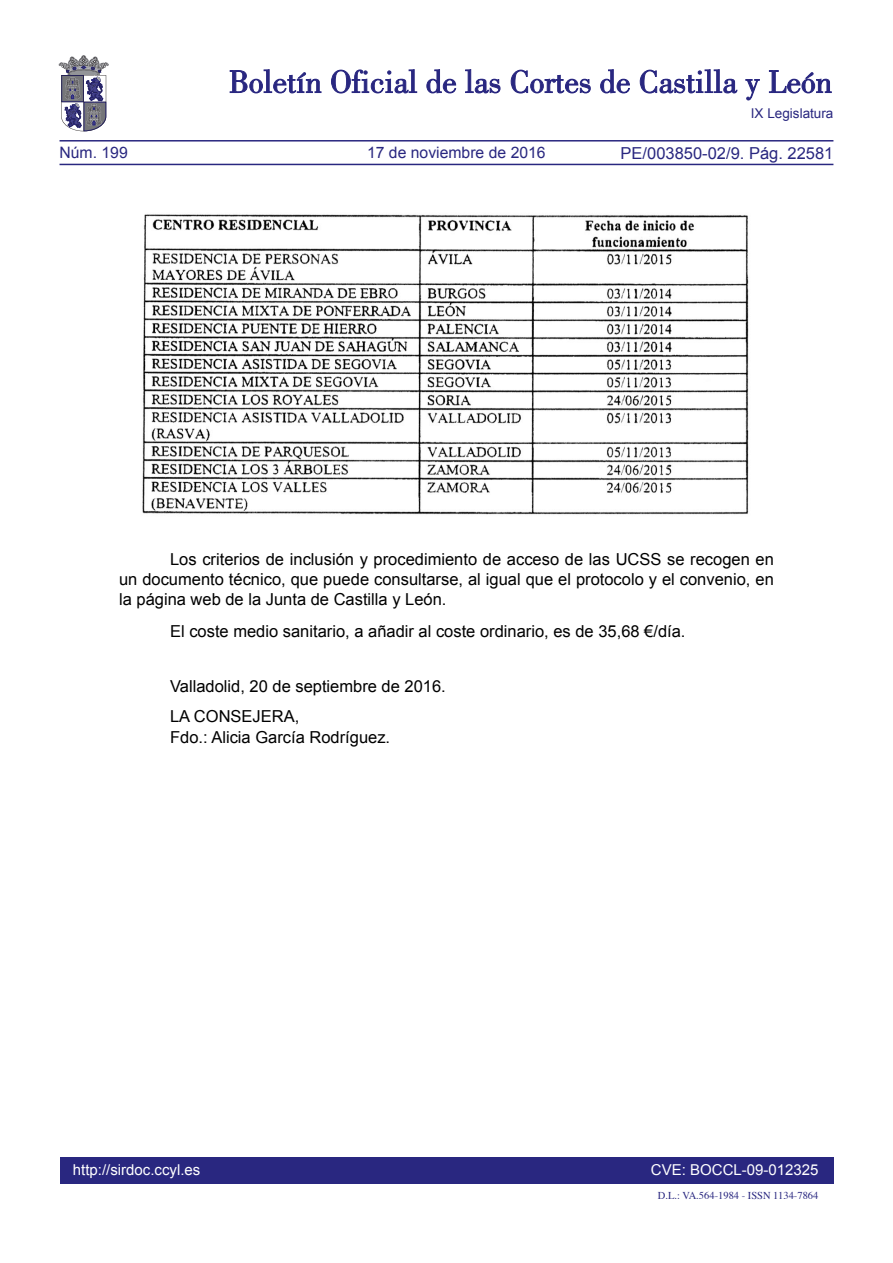
<style>
.page{position:relative;width:893px;height:1263px;background:#fff}
.page>*{position:absolute;margin:0;border:0;box-sizing:border-box;transform-origin:0 0}
.TEXTO_NORMAL{font:16.5px/19.8px "Arial";color:#000;text-align:justify}
.firma{font:16.5px/21px "Arial";color:#000}
.valladolid{font:16.5px "Arial";color:#000}
.t1{font:16.5px "Arial";color:#292780}
.t2{font:15.75px "Arial";color:#292780}
.t3{font:15px "Arial";color:#fff}
.t4{font:13.5px "Arial";color:#292780}
.t5{font:10.5px "Times";color:#292780}
</style>
<div class="page">
<div style="left:60px;top:1157px;width:773px;height:26px;background:#292780"></div>
<hr style="left:60px;top:164px;width:773px;height:1px;background:#292780">
<hr style="left:60px;top:140px;width:773px;height:2px;background:#292780">
<svg style="left:230px;top:69px;width:91px;height:24px"></svg>
<svg style="left:331px;top:69px;width:86px;height:24px"></svg>
<svg style="left:426px;top:69px;width:30px;height:24px"></svg>
<svg style="left:465px;top:69px;width:35px;height:24px"></svg>
<svg style="left:511px;top:70px;width:80px;height:23px"></svg>
<svg style="left:600px;top:69px;width:30px;height:24px"></svg>
<svg style="left:640px;top:69px;width:97px;height:24px"></svg>
<svg style="left:745px;top:79px;width:15px;height:21px"></svg>
<svg style="left:769px;top:70px;width:62px;height:23px"></svg>
<svg style="left:59px;top:55px;width:49px;height:76px"></svg>
<img style="left:142px;top:214px;width:607px;height:301px">
<p class="t2" style="left:60px;top:142px;width:70px">Núm. 199</p>
<p class="t2" style="left:367px;top:142px;width:180px">17 de noviembre de 2016</p>
<p class="t4" style="left:751px;top:105px;width:84px">IX Legislatura</p>
<p class="t1" style="left:621px;top:142px;width:214px">PE/003850-02/9. Pág. 22581</p>
<p class="TEXTO_NORMAL" style="left:119px;top:549px;width:656px;text-indent:51px">Los criterios de inclusión y procedimiento de acceso de las UCSS se recogen en un documento técnico, que puede consultarse, al igual que el protocolo y el convenio, en la página web de la Junta de Castilla y León.</p>
<p class="TEXTO_NORMAL" style="left:170px;top:622px;width:517px">El coste medio sanitario, a añadir al coste ordinario, es de 35,68 €/día.</p>
<p class="valladolid" style="left:170px;top:675px;width:277px">Valladolid, 20 de septiembre de 2016.</p>
<p class="firma" style="left:170px;top:705px;width:222px">LA CONSEJERA,<br>Fdo.: Alicia García Rodríguez.</p>
<p class="t3" style="left:73px;top:1160px;width:129px">http://sirdoc.ccyl.es</p>
<p class="t3" style="left:651px;top:1160px;width:169px">CVE: BOCCL-09-012325</p>
<p class="t5" style="left:658px;top:1185px;width:162px">D.L.: VA.564-1984 - ISSN 1134-7864</p>
</div>
